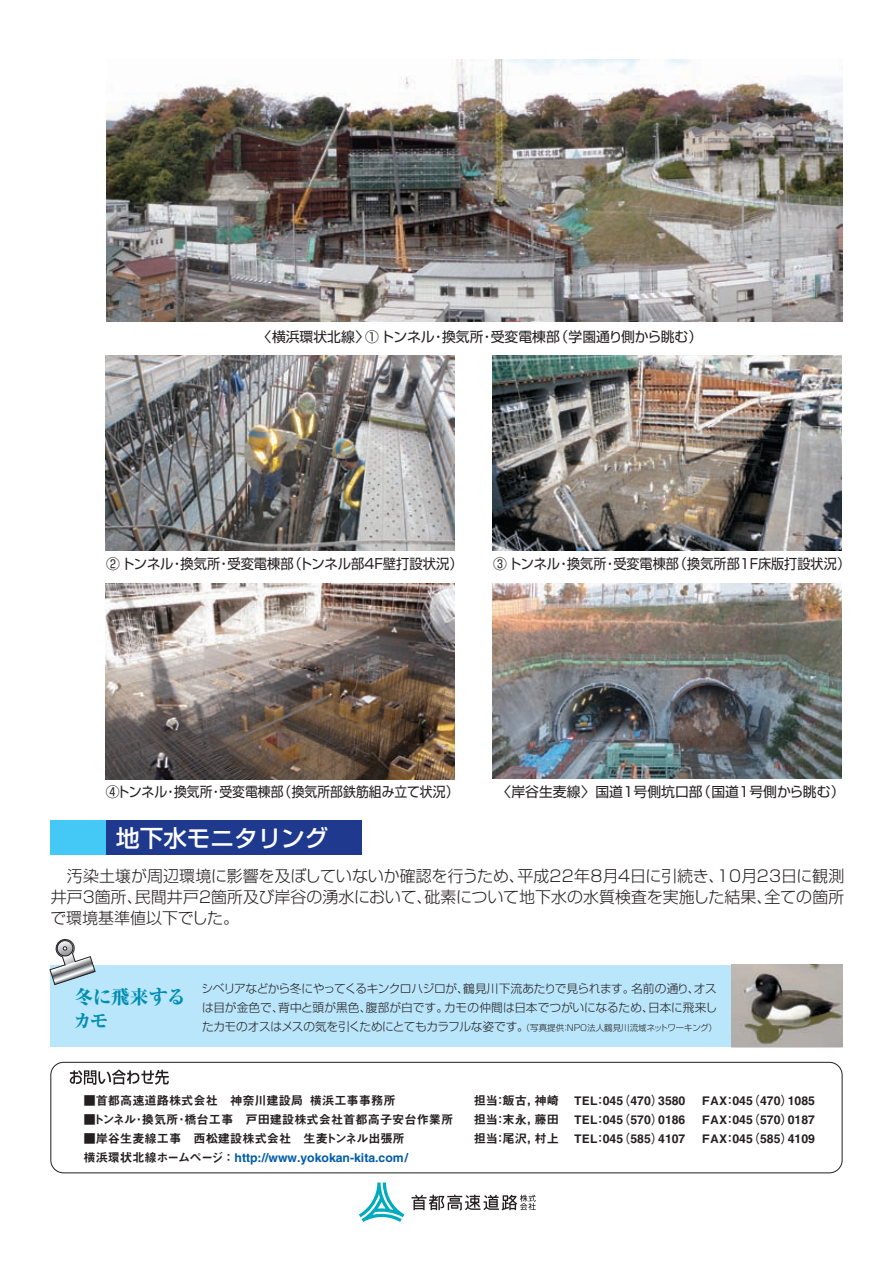
<style>
.page{position:relative;width:893px;height:1263px;background:#fff}
.page>*{position:absolute;margin:0;border:0;box-sizing:border-box;transform-origin:0 0}
.t1{font:500 23.4px "Shin Go";color:#fff}
.t2{font:800 19.2px/24.5px "Ryumin";letter-spacing:-.03em;color:#008eb0}
.t3{font:300 15.9px/21.3px "Shin Go";color:#231f20;text-align:justify}
.t4{font:13.8px "Shin Go";color:#231f20}
.t5{font:12.15px "Midashi Go MB31";color:#231f20}
.t6{font:12.15px "Midashi Go MB31";color:#005bab}
.t7{font:300 11.7px/19.2px "Shin Go";letter-spacing:-.02em;color:#231f20;text-align:justify}
.s1{font-size:8.55px}
.s2{color:#231f20}
</style>
<div class="page">
<div style="left:51px;top:965px;width:680px;height:82px;background:#bae6fb"></div>
<div style="left:106px;top:821px;width:255px;height:34px;background:#1e398d"></div>
<div style="left:51px;top:821px;width:55px;height:34px;background:#44c8f5"></div>
<div style="left:50px;top:1062px;width:792px;height:111px;border:1px solid #231f20;border-radius:13px"></div>
<img style="left:106px;top:59px;width:736px;height:263px">
<img style="left:106px;top:355px;width:348px;height:195px">
<img style="left:493px;top:355px;width:348px;height:195px">
<img style="left:106px;top:583px;width:348px;height:196px">
<img style="left:493px;top:583px;width:348px;height:195px">
<svg style="left:359px;top:1183px;width:45px;height:39px"></svg>
<svg style="left:411px;top:1195px;width:124px;height:15px"></svg>
<svg style="left:49px;top:939px;width:47px;height:46px"></svg>
<svg style="left:70px;top:1070px;width:99px;height:15px"></svg>
<img style="left:731px;top:965px;width:111px;height:82px">
<p class="t4" style="left:257px;top:331px;width:446px">〈横浜環状北線〉① トンネル・換気所・受変電棟部（学園通り側から眺む）</p>
<p class="t4" style="left:106px;top:558px;width:358px">② トンネル・換気所・受変電棟部（トンネル部4F壁打設状況）</p>
<p class="t4" style="left:493px;top:558px;width:358px">③ トンネル・換気所・受変電棟部（換気所部1F床版打設状況）</p>
<p class="t4" style="left:106px;top:787px;width:354px">④トンネル・換気所・受変電棟部（換気所部鉄筋組み立て状況）</p>
<p class="t4" style="left:497px;top:787px;width:349px">〈岸谷生麦線〉 国道1号側坑口部（国道1号側から眺む）</p>
<h1 class="t1" style="left:116px;top:829px;width:214px">地下水モニタリング</h1>
<h3 class="t3" style="left:50px;top:867px;width:795px">　汚染土壌が周辺環境に影響を及ぼしていないか確認を行うため、平成22年8月4日に引続き、10月23日に観測井戸3箇所、民間井戸2箇所及び岸谷の湧水において、砒素について地下水の水質検査を実施した結果、全ての箇所で環境基準値以下でした。</h3>
<h2 class="t2" style="left:73px;top:987px;width:114px">冬に飛来するカモ</h2>
<p class="t7" style="left:201px;top:981px;width:517px">シベリアなどから冬にやってくるキンクロハジロが、鶴見川下流あたりで見られます。名前の通り、オスは目が金色で、背中と頭が黒色、腹部が白です。カモの仲間は日本でつがいになるため、日本に飛来したカモのオスはメスの気を引くためにとてもカラフルな姿です。<span class="s1">（写真提供：NPO法人鶴見川流域ネットワーキング）</span></p>
<p class="t5" style="left:83px;top:1096px;width:313px">■首都高速道路株式会社　神奈川建設局 横浜工事事務所</p>
<p class="t5" style="left:473px;top:1096px;width:343px">担当：飯古，神崎 ＴＥＬ：045（470）3580 ＦＡＸ：045（470）1085</p>
<p class="t5" style="left:83px;top:1115px;width:371px">■トンネル・換気所・橋台工事　戸田建設株式会社首都高子安台作業所</p>
<p class="t5" style="left:473px;top:1115px;width:343px">担当：末永，藤田 ＴＥＬ：045（570）0186 ＦＡＸ：045（570）0187</p>
<p class="t5" style="left:83px;top:1134px;width:323px">■岸谷生麦線工事　西松建設株式会社　生麦トンネル出張所</p>
<p class="t5" style="left:473px;top:1134px;width:343px">担当：尾沢，村上 ＴＥＬ：045（585）4107 ＦＡＸ：045（585）4109</p>
<p class="t6" style="left:83px;top:1153px;width:326px"><span class="s2">横浜環状北線ホームページ ：</span>http://www.yokokan-kita.com/</p>
</div>
